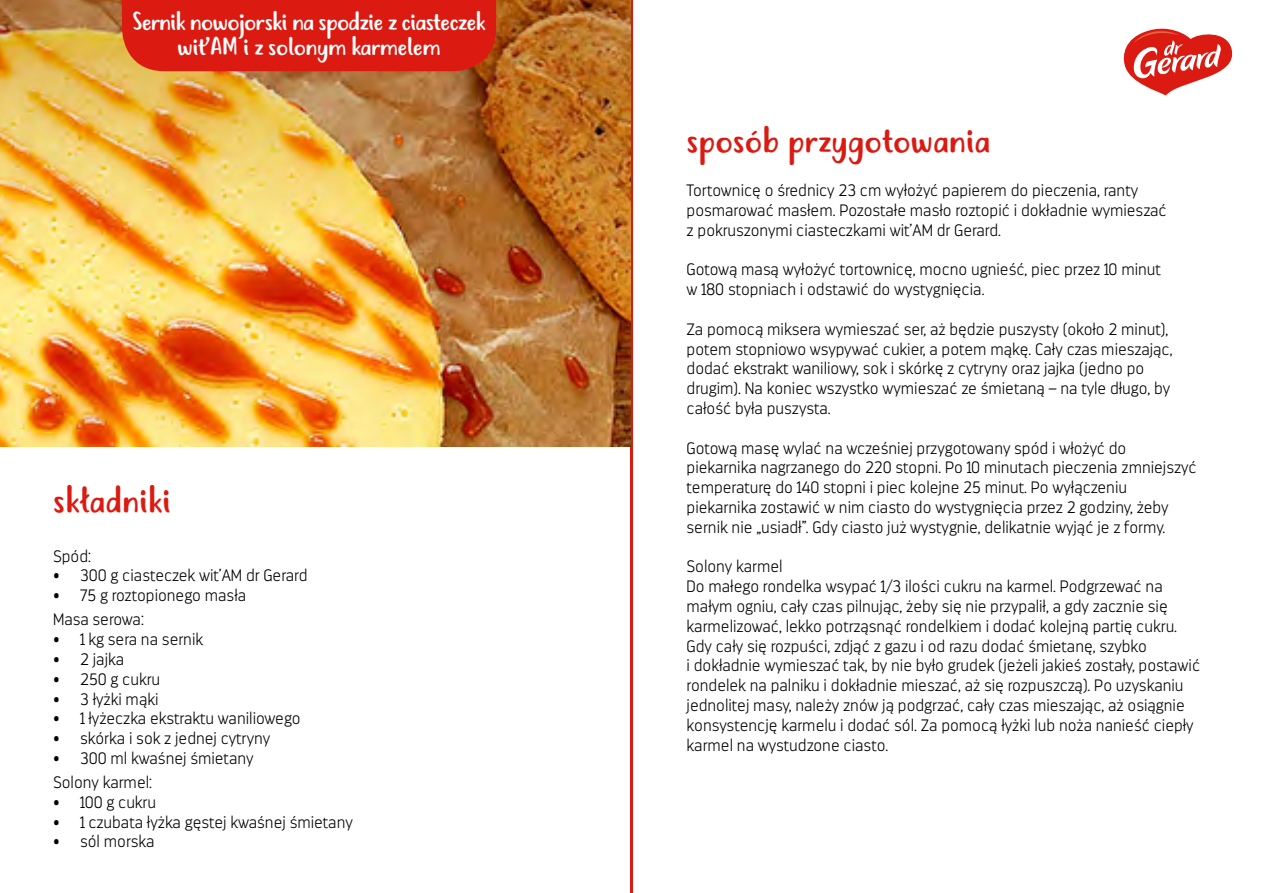
<style>
.page{position:relative;width:1263px;height:893px;background:#fff}
.page>*{position:absolute;margin:0;border:0;box-sizing:border-box;transform-origin:0 0}
.t1{font:34.5px "Justtellmewhat";color:#db1b12}
.t2{font:24px/25.5px "Justtellmewhat";letter-spacing:-.03em;color:#fff;text-align:center}
.t3{font:200 16.5px/19.8px "Darwin";color:#000}
</style>
<div class="page">
<hr style="left:630px;top:0;width:3px;height:893px;background:#db1b12">
<svg style="left:1123px;top:28px;width:110px;height:67px"></svg>
<img style="left:0;top:0;width:630px;height:446px">
<div style="left:122px;top:0;width:374px;height:71px;background:#db1b12"></div>
<h2 class="t2" style="left:132px;top:10px;width:354px">Sernik nowojorski na spodzie z ciasteczek wit’AM i z solonym karmelem</h2>
<h1 class="t1" style="left:53px;top:479px;width:119px">składniki</h1>
<p class="t3" style="left:53px;top:546px;width:39px">Spód:</p>
<p class="t3" style="left:53px;top:566px;width:256px">• 300 g ciasteczek wit’AM dr Gerard</p>
<p class="t3" style="left:53px;top:584px;width:195px;line-height:24px">• 75 g roztopionego masła<br>Masa serowa:</p>
<p class="t3" style="left:53px;top:630px;width:151px">• 1 kg sera na sernik</p>
<p class="t3" style="left:53px;top:649px;width:72px">• 2 jajka</p>
<p class="t3" style="left:53px;top:669px;width:109px">• 250 g cukru</p>
<p class="t3" style="left:53px;top:689px;width:107px">• 3 łyżki mąki</p>
<p class="t3" style="left:53px;top:709px;width:249px">• 1 łyżeczka ekstraktu waniliowego</p>
<p class="t3" style="left:53px;top:729px;width:219px">• skórka i sok z jednej cytryny</p>
<p class="t3" style="left:53px;top:746px;width:202px;line-height:24px">• 300 ml kwaśnej śmietany<br>Solony karmel:</p>
<p class="t3" style="left:53px;top:792px;width:104px">• 100 g cukru</p>
<p class="t3" style="left:53px;top:812px;width:301px">• 1 czubata łyżka gęstej kwaśnej śmietany</p>
<p class="t3" style="left:53px;top:832px;width:103px">• sól morska</p>
<h1 class="t1" style="left:687px;top:119px;width:305px">sposób przygotowania</h1>
<p class="t3" style="left:687px;top:181px;width:482px">Tortownicę o średnicy 23 cm wyłożyć papierem do pieczenia, ranty posmarować masłem. Pozostałe masło roztopić i dokładnie wymieszać z pokruszonymi ciasteczkami wit’AM dr Gerard.</p>
<p class="t3" style="left:687px;top:260px;width:476px">Gotową masą wyłożyć tortownicę, mocno ugnieść, piec przez 10 minut w 180 stopniach i odstawić do wystygnięcia.</p>
<p class="t3" style="left:687px;top:319px;width:488px">Za pomocą miksera wymieszać ser, aż będzie puszysty (około 2 minut), potem stopniowo wsypywać cukier, a potem mąkę. Cały czas mieszając, dodać ekstrakt waniliowy, sok i skórkę z cytryny oraz jajka (jedno po drugim). Na koniec wszystko wymieszać ze śmietaną – na tyle długo, by całość była puszysta.</p>
<p class="t3" style="left:687px;top:438px;width:511px">Gotową masę wylać na wcześniej przygotowany spód i włożyć do piekarnika nagrzanego do 220 stopni. Po 10 minutach pieczenia zmniejszyć temperaturę do 140 stopni i piec kolejne 25 minut. Po wyłączeniu piekarnika zostawić w nim ciasto do wystygnięcia przez 2 godziny, żeby sernik nie „usiadł”. Gdy ciasto już wystygnie, delikatnie wyjąć je z formy.</p>
<p class="t3" style="left:687px;top:557px;width:515px">Solony karmel<br>Do małego rondelka wsypać 1/3 ilości cukru na karmel. Podgrzewać na małym ogniu, cały czas pilnując, żeby się nie przypalił, a gdy zacznie się karmelizować, lekko potrząsnąć rondelkiem i dodać kolejną partię cukru.<br>Gdy cały się rozpuści, zdjąć z gazu i od razu dodać śmietanę, szybko<br>i dokładnie wymieszać tak, by nie było grudek (jeżeli jakieś zostały, postawić rondelek na palniku i dokładnie mieszać, aż się rozpuszczą). Po uzyskaniu jednolitej masy, należy znów ją podgrzać, cały czas mieszając, aż osiągnie konsystencję karmelu i dodać sól. Za pomocą łyżki lub noża nanieść ciepły karmel na wystudzone ciasto.</p>
</div>
